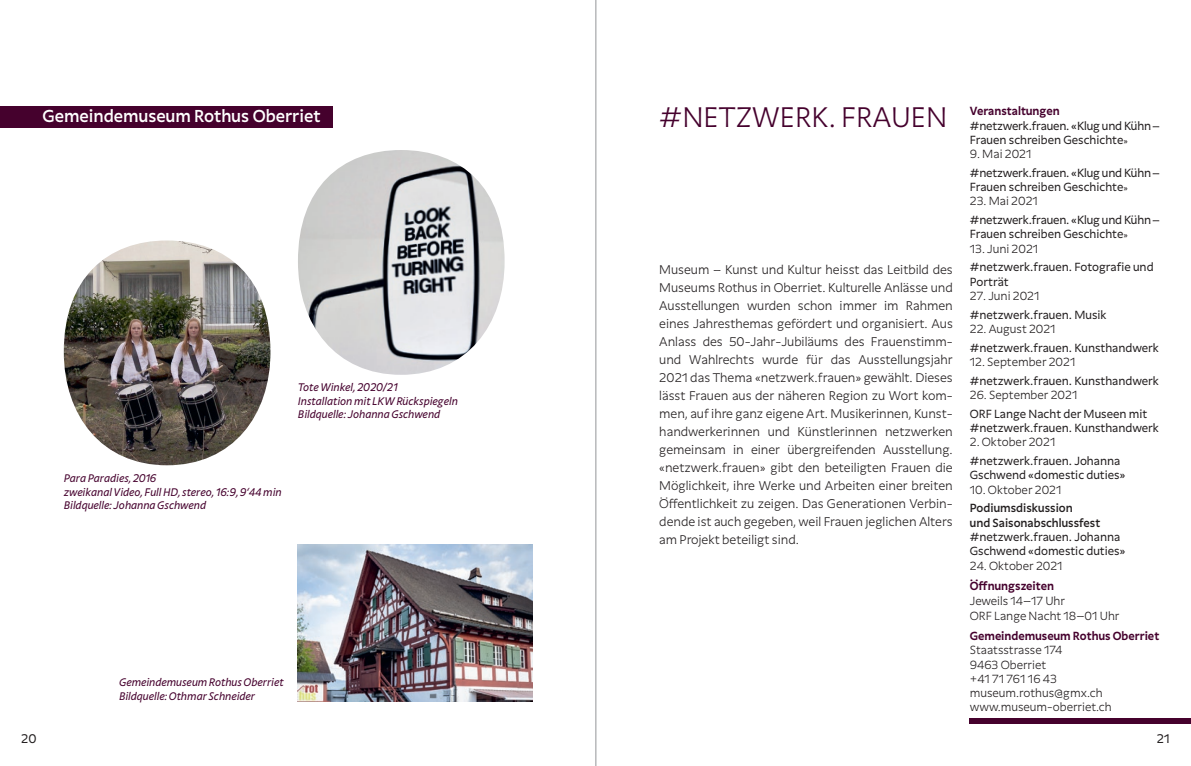
<style>
.page{position:relative;width:1191px;height:766px;background:#fff}
.page>*{position:absolute;margin:0;border:0;box-sizing:border-box;transform-origin:0 0}
.t1{font:300 27px "Junior Beta";color:#45012d}
.t2{font:500 16.5px "Junior Beta";color:#fff}
.t3{font:300 12px/18px "Junior Beta";color:#231f20;text-align:justify}
.t4{font:12px "Junior Beta";color:#231f20}
.t5{font:11.25px/14.2px "Junior Beta";color:#231f20}
.t6{font:300 11.25px/14.2px "Junior Beta";color:#231f20}
.t7{font:700 11.25px "Junior Beta";color:#45012d}
.t8{font:500 11.25px/14.2px "Junior Beta";color:#231f20}
.t9{font:italic 10.5px/13.5px "Junior Beta";color:#45012d}
.s1{font-size:8.25px}
.s2{font-weight:700;color:#45012d}
.s3{font-size:12px}
</style>
<div class="page">
<hr style="left:595px;top:0;width:1px;height:765px;background:#939598">
<div style="left:0;top:106px;width:333px;height:22px;background:#45012d"></div>
<div style="left:969px;top:718px;width:222px;height:5px;background:#45012d"></div>
<img style="left:298px;top:544px;width:234px;height:157px">
<img style="left:298px;top:150px;width:206px;height:225px">
<img style="left:64px;top:240px;width:206px;height:225px">
<h2 class="t2" style="left:43px;top:105px;width:279px">Gemeindemuseum Rothus Oberriet</h2>
<p class="t9" style="left:298px;top:380px;width:161px">Tote Winkel, 2020/21<br>Installation mit LKW Rückspiegeln<br>Bildquelle: Johanna Gschwend</p>
<p class="t9" style="left:64px;top:471px;width:219px">Para Paradies, 2016<br>zweikanal Video, Full HD, stereo, 16:9, 9‘44 min<br>Bildquelle: Johanna Gschwend</p>
<p class="t9" style="left:119px;top:674px;width:166px;line-height:14.5px">Gemeindemuseum Rothus Oberriet<br>Bildquelle: Othmar Schneider</p>
<h1 class="t1" style="left:659px;top:99px;width:290px">#NETZWERK. FRAUEN</h1>
<p class="t7" style="left:969px;top:103px;width:91px">Veranstaltungen</p>
<p class="t5" style="left:969px;top:118px;width:192px">#netzwerk.frauen. «Klug und Kühn–<br>Frauen schreiben Geschichte<span class="s1">»</span></p>
<p class="t6" style="left:969px;top:146px;width:63px">9. Mai 2021</p>
<p class="t5" style="left:969px;top:165px;width:192px">#netzwerk.frauen. «Klug und Kühn–<br>Frauen schreiben Geschichte<span class="s1">»</span></p>
<p class="t6" style="left:969px;top:194px;width:70px">23. Mai 2021</p>
<p class="t5" style="left:969px;top:212px;width:192px">#netzwerk.frauen. «Klug und Kühn–<br>Frauen schreiben Geschichte<span class="s1">»</span></p>
<p class="t6" style="left:969px;top:241px;width:70px">13. Juni 2021</p>
<p class="t5" style="left:969px;top:260px;width:185px">#netzwerk.frauen. Fotografie und<br>Porträt</p>
<p class="t6" style="left:969px;top:288px;width:71px">27. Juni 2021</p>
<p class="t5" style="left:969px;top:307px;width:138px">#netzwerk.frauen. Musik</p>
<p class="t6" style="left:969px;top:321px;width:87px">22. August 2021</p>
<p class="t5" style="left:969px;top:340px;width:191px">#netzwerk.frauen. Kunsthandwerk</p>
<p class="t6" style="left:969px;top:354px;width:107px">12. September 2021</p>
<p class="t5" style="left:969px;top:373px;width:191px">#netzwerk.frauen. Kunsthandwerk</p>
<p class="t6" style="left:969px;top:387px;width:109px">26. September 2021</p>
<p class="t5" style="left:969px;top:406px;width:191px">ORF Lange Nacht der Museen mit #netzwerk.frauen. Kunsthandwerk</p>
<p class="t6" style="left:969px;top:434px;width:87px">2. Oktober 2021</p>
<p class="t5" style="left:969px;top:453px;width:157px">#netzwerk.frauen. Johanna<br>Gschwend «domestic duties»</p>
<p class="t6" style="left:969px;top:482px;width:93px">10. Oktober 2021</p>
<p class="t8" style="left:969px;top:500px;width:132px">Podiumsdiskussion<br>und Saisonabschlussfest</p>
<p class="t5" style="left:969px;top:529px;width:157px">#netzwerk.frauen. Johanna<br>Gschwend «domestic duties»</p>
<p class="t6" style="left:969px;top:557px;width:94px">24. Oktober 2021</p>
<p class="t6" style="left:969px;top:577px;width:151px;line-height:15px"><span class="s2">Öffnungszeiten<br></span>Jeweils 14<span class="s3">–</span>17 Uhr<br>ORF Lange Nacht 18<span class="s3">–</span>01 Uhr</p>
<p class="t7" style="left:969px;top:628px;width:191px">Gemeindemuseum Rothus Oberriet</p>
<p class="t6" style="left:969px;top:642px;width:143px">Staatsstrasse 174<br>9463 Oberriet<br>+41 71 761 16 43 museum.rothus@gmx.ch www.museum-oberriet.ch</p>
<p class="t3" style="left:659px;top:260px;width:295px">Museum – Kunst und Kultur heisst das Leitbild des Museums Rothus in Oberriet. Kulturelle Anlässe und Ausstellungen wurden schon immer im Rahmen eines Jahresthemas gefördert und organisiert. Aus Anlass des 50-Jahr-Jubiläums des Frauenstimm&shy;und Wahlrechts wurde für das Ausstellungsjahr 2021 das Thema «netzwerk.frauen» gewählt. Dieses lässt Frauen aus der näheren Region zu Wort kom&shy;men, auf ihre ganz eigene Art. Musikerinnen, Kunst&shy;handwerkerinnen und Künstlerinnen netzwerken gemeinsam in einer übergreifenden Ausstellung. «netzwerk.frauen» gibt den beteiligten Frauen die Möglichkeit, ihre Werke und Arbeiten einer breiten Öffentlichkeit zu zeigen. Das Generationen Verbin&shy;dende ist auch gegeben, weil Frauen jeglichen Alters am Projekt beteiligt sind.</p>
<p class="t4" style="left:21px;top:730px;width:17px">20</p>
<p class="t4" style="left:1156px;top:730px;width:14px">21</p>
</div>
